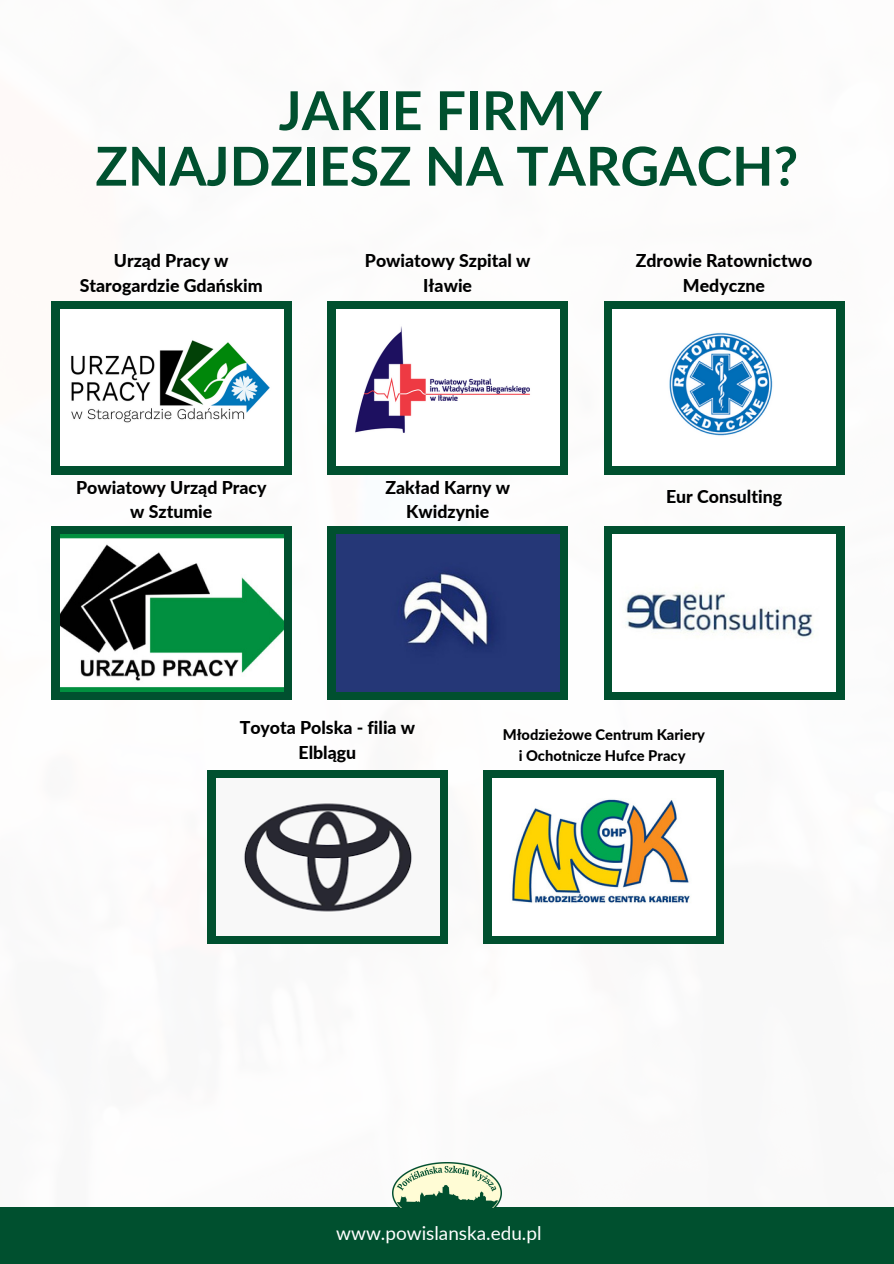
<style>
.page{position:relative;width:894px;height:1264px;background:#fff}
.page>*{position:absolute;margin:0;border:0;box-sizing:border-box;transform-origin:0 0}
.t1{font:700 53.7px/55.5px "Lato";color:#00502f;text-align:center}
.t2{font:18.9px "Lato";color:#fff}
.t3{font:800 17.7px/24.8px "Lato";color:#000;text-align:center}
.t4{font:800 14.7px/20.2px "Lato";color:#000;text-align:center}
</style>
<div class="page">
<div style="left:51px;top:301px;width:240px;height:173px;background:#00502f"></div>
<img style="left:60px;top:309px;width:223px;height:157px">
<div style="left:0;top:1207px;width:893px;height:56px;background:#00502f"></div>
<img style="left:393px;top:1162px;width:108px;height:45px">
<div style="left:327px;top:301px;width:240px;height:173px;background:#00502f"></div>
<img style="left:336px;top:309px;width:223px;height:157px">
<div style="left:603px;top:301px;width:241px;height:173px;background:#00502f"></div>
<img style="left:612px;top:309px;width:223px;height:157px">
<div style="left:51px;top:526px;width:240px;height:173px;background:#00502f"></div>
<img style="left:60px;top:534px;width:223px;height:157px">
<div style="left:327px;top:526px;width:240px;height:173px;background:#00502f"></div>
<img style="left:336px;top:534px;width:223px;height:157px">
<div style="left:603px;top:526px;width:241px;height:173px;background:#00502f"></div>
<img style="left:612px;top:534px;width:223px;height:157px">
<div style="left:207px;top:770px;width:240px;height:173px;background:#00502f"></div>
<img style="left:216px;top:779px;width:223px;height:156px">
<div style="left:483px;top:770px;width:240px;height:173px;background:#00502f"></div>
<img style="left:492px;top:779px;width:223px;height:156px">
<h2 class="t1" style="left:95px;top:82px;width:704px">JAKIE FIRMY<br>ZNAJDZIESZ NA TARGACH?</h2>
<h1 class="t3" style="left:80px;top:248px;width:185px">Urząd Pracy w<br>Starogardzie Gdańskim</h1>
<h2 class="t3" style="left:365px;top:248px;width:167px">Powiatowy Szpital w<br>Iławie</h2>
<h2 class="t3" style="left:635px;top:248px;width:178px">Zdrowie Ratownictwo<br>Medyczne</h2>
<h2 class="t3" style="left:76px;top:474px;width:192px">Powiatowy Urząd Pracy w Sztumie</h2>
<h2 class="t3" style="left:385px;top:474px;width:126px">Zakład Karny w<br>Kwidzynie</h2>
<p class="t3" style="left:665px;top:483px;width:117px">Eur Consulting</p>
<p class="t3" style="left:239px;top:714px;width:177px">Toyota Polska - filia w<br>Elblągu</p>
<h3 class="t4" style="left:502px;top:724px;width:204px">Młodzieżowe Centrum Kariery i Ochotnicze Hufce Pracy</h3>
<h2 class="t2" style="left:336px;top:1221px;width:207px">www.powislanska.edu.pl</h2>
</div>
